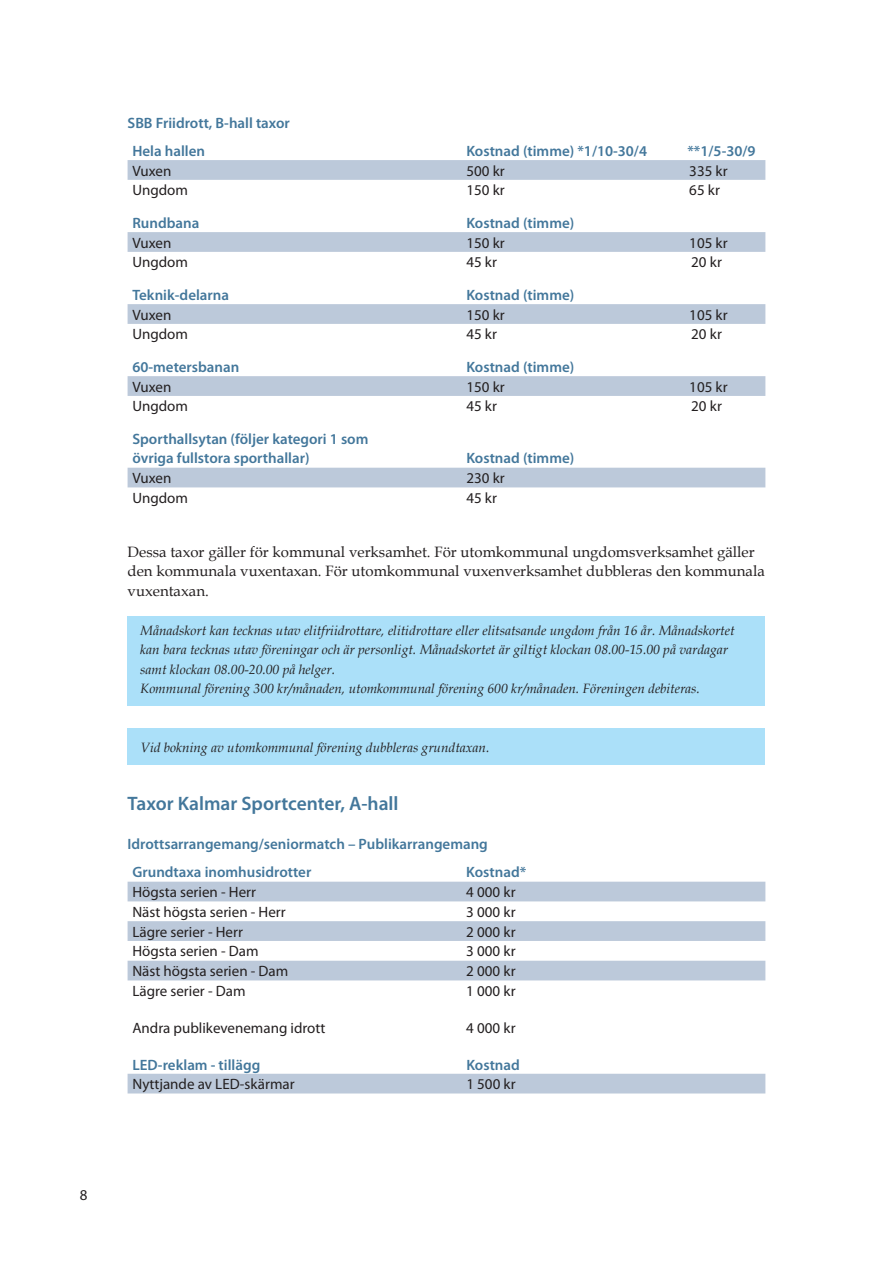
<style>
.page{position:relative;width:893px;height:1263px;background:#fff}
.page>*{position:absolute;margin:0;border:0;box-sizing:border-box;transform-origin:0 0}
.Rubrik_3{font:600 19.5px "Myriad Pro";color:#43779b}
.Tabell_-_vänster{font:15px "Myriad Pro";color:#231f20}
.Rubrik_i_tabell_-_vänster{font:600 15px/19.5px "Myriad Pro";color:#43779b}
.Brödtext_-_Book_Antiqua{font:15px/19.5px "Book Antiqua";color:#231f20}
.Rubrik_3-2{font:600 15px "Myriad Pro";color:#43779b}
.Highlight_-_ljusblå{font:italic 13.5px/19.5px "Book Antiqua";color:#231f20}
</style>
<div class="page">
<div style="left:128px;top:616px;width:637px;height:89px;background:#abe0f9"></div>
<div style="left:128px;top:728px;width:637px;height:37px;background:#abe0f9"></div>
<div style="left:128px;top:160px;width:637px;height:20px;background:#bcc9da"></div>
<div style="left:128px;top:232px;width:637px;height:20px;background:#bcc9da"></div>
<div style="left:128px;top:304px;width:637px;height:20px;background:#bcc9da"></div>
<div style="left:128px;top:376px;width:637px;height:20px;background:#bcc9da"></div>
<svg style="left:128px;top:467px;width:637px;height:21px"></svg>
<div style="left:128px;top:468px;width:637px;height:19px;background:#bcc9da"></div>
<svg style="left:128px;top:881px;width:637px;height:100px"></svg>
<svg style="left:128px;top:882px;width:637px;height:98px;fill:#bcc9da"></svg>
<div style="left:128px;top:1073px;width:637px;height:20px;background:#bcc9da"></div>
<p class="Tabell_-_vänster" style="left:80px;top:1186px;width:9px">8</p>
<p class="Rubrik_3-2" style="left:128px;top:113px;width:164px">SBB Friidrott, B-hall taxor</p>
<p class="Rubrik_i_tabell_-_vänster" style="left:132px;top:141px;width:74px">Hela hallen</p>
<p class="Rubrik_i_tabell_-_vänster" style="left:466px;top:141px;width:182px">Kostnad (timme) *1/10-30/4</p>
<p class="Rubrik_i_tabell_-_vänster" style="left:687px;top:141px;width:70px">**1/5-30/9</p>
<p class="Tabell_-_vänster" style="left:132px;top:161px;width:40px">Vuxen</p>
<p class="Tabell_-_vänster" style="left:466px;top:161px;width:40px">500 kr</p>
<p class="Tabell_-_vänster" style="left:689px;top:161px;width:40px">335 kr</p>
<p class="Tabell_-_vänster" style="left:132px;top:181px;width:57px">Ungdom</p>
<p class="Tabell_-_vänster" style="left:466px;top:181px;width:40px">150 kr</p>
<p class="Tabell_-_vänster" style="left:689px;top:181px;width:32px">65 kr</p>
<p class="Rubrik_i_tabell_-_vänster" style="left:132px;top:213px;width:68px">Rundbana</p>
<p class="Rubrik_i_tabell_-_vänster" style="left:466px;top:213px;width:109px">Kostnad (timme)</p>
<p class="Tabell_-_vänster" style="left:132px;top:233px;width:40px">Vuxen</p>
<p class="Tabell_-_vänster" style="left:466px;top:233px;width:40px">150 kr</p>
<p class="Tabell_-_vänster" style="left:689px;top:233px;width:40px">105 kr</p>
<p class="Tabell_-_vänster" style="left:132px;top:253px;width:57px">Ungdom</p>
<p class="Tabell_-_vänster" style="left:466px;top:253px;width:32px">45 kr</p>
<p class="Tabell_-_vänster" style="left:691px;top:253px;width:32px">20 kr</p>
<p class="Rubrik_i_tabell_-_vänster" style="left:132px;top:285px;width:98px">Teknik-delarna</p>
<p class="Rubrik_i_tabell_-_vänster" style="left:466px;top:285px;width:109px">Kostnad (timme)</p>
<p class="Tabell_-_vänster" style="left:132px;top:305px;width:40px">Vuxen</p>
<p class="Tabell_-_vänster" style="left:466px;top:305px;width:40px">150 kr</p>
<p class="Tabell_-_vänster" style="left:689px;top:305px;width:40px">105 kr</p>
<p class="Tabell_-_vänster" style="left:132px;top:325px;width:57px">Ungdom</p>
<p class="Tabell_-_vänster" style="left:466px;top:325px;width:32px">45 kr</p>
<p class="Tabell_-_vänster" style="left:691px;top:325px;width:32px">20 kr</p>
<p class="Rubrik_i_tabell_-_vänster" style="left:132px;top:357px;width:108px">60-metersbanan</p>
<p class="Rubrik_i_tabell_-_vänster" style="left:466px;top:357px;width:109px">Kostnad (timme)</p>
<p class="Tabell_-_vänster" style="left:132px;top:377px;width:40px">Vuxen</p>
<p class="Tabell_-_vänster" style="left:466px;top:377px;width:40px">150 kr</p>
<p class="Tabell_-_vänster" style="left:689px;top:377px;width:40px">105 kr</p>
<p class="Tabell_-_vänster" style="left:132px;top:397px;width:57px">Ungdom</p>
<p class="Tabell_-_vänster" style="left:466px;top:397px;width:32px">45 kr</p>
<p class="Tabell_-_vänster" style="left:691px;top:397px;width:32px">20 kr</p>
<p class="Rubrik_i_tabell_-_vänster" style="left:132px;top:429px;width:238px">Sporthallsytan (följer kategori 1 som övriga fullstora sporthallar)</p>
<p class="Rubrik_i_tabell_-_vänster" style="left:466px;top:448px;width:109px">Kostnad (timme)</p>
<p class="Tabell_-_vänster" style="left:132px;top:469px;width:40px">Vuxen</p>
<p class="Tabell_-_vänster" style="left:466px;top:469px;width:40px">230 kr</p>
<p class="Tabell_-_vänster" style="left:132px;top:489px;width:57px">Ungdom</p>
<p class="Tabell_-_vänster" style="left:466px;top:489px;width:32px">45 kr</p>
<p class="Brödtext_-_Book_Antiqua" style="left:128px;top:541px;width:639px">Dessa taxor gäller för kommunal verksamhet. För utomkommunal ungdomsverksamhet gäller den kommunala vuxentaxan. För utomkommunal vuxenverksamhet dubbleras den kommunala vuxentaxan.</p>
<p class="Highlight_-_ljusblå" style="left:140px;top:620px;width:596px">Månadskort kan tecknas utav elitfriidrottare, elitidrottare eller elitsatsande ungdom från 16 år. Månadskortet kan bara tecknas utav föreningar och är personligt. Månadskortet är giltigt klockan 08.00-15.00 på vardagar samt klockan 08.00-20.00 på helger.<br>Kommunal förening 300 kr/månaden, utomkommunal förening 600 kr/månaden. Föreningen debiteras.</p>
<p class="Highlight_-_ljusblå" style="left:140px;top:737px;width:351px">Vid bokning av utomkommunal förening dubbleras grundtaxan.</p>
<p class="Rubrik_3" style="left:128px;top:791px;width:273px">Taxor Kalmar Sportcenter, A-hall</p>
<p class="Rubrik_3-2" style="left:128px;top:834px;width:362px">Idrottsarrangemang/seniormatch – Publikarrangemang</p>
<p class="Rubrik_i_tabell_-_vänster" style="left:132px;top:862px;width:180px">Grundtaxa inomhusidrotter</p>
<p class="Rubrik_i_tabell_-_vänster" style="left:466px;top:862px;width:62px">Kostnad*</p>
<p class="Tabell_-_vänster" style="left:132px;top:883px;width:125px">Högsta serien - Herr</p>
<p class="Tabell_-_vänster" style="left:466px;top:883px;width:51px">4 000 kr</p>
<p class="Tabell_-_vänster" style="left:132px;top:903px;width:155px">Näst högsta serien - Herr</p>
<p class="Tabell_-_vänster" style="left:466px;top:903px;width:51px">3 000 kr</p>
<p class="Tabell_-_vänster" style="left:132px;top:922px;width:112px">Lägre serier - Herr</p>
<p class="Tabell_-_vänster" style="left:466px;top:922px;width:51px">2 000 kr</p>
<p class="Tabell_-_vänster" style="left:132px;top:942px;width:128px">Högsta serien - Dam</p>
<p class="Tabell_-_vänster" style="left:466px;top:942px;width:51px">3 000 kr</p>
<p class="Tabell_-_vänster" style="left:132px;top:962px;width:157px">Näst högsta serien - Dam</p>
<p class="Tabell_-_vänster" style="left:466px;top:962px;width:51px">2 000 kr</p>
<p class="Tabell_-_vänster" style="left:132px;top:982px;width:115px">Lägre serier - Dam</p>
<p class="Tabell_-_vänster" style="left:466px;top:982px;width:51px">1 000 kr</p>
<p class="Tabell_-_vänster" style="left:132px;top:1018px;width:195px">Andra publikevenemang idrott</p>
<p class="Tabell_-_vänster" style="left:466px;top:1018px;width:51px">4 000 kr</p>
<p class="Rubrik_i_tabell_-_vänster" style="left:132px;top:1054px;width:129px">LED-reklam - tillägg</p>
<p class="Rubrik_i_tabell_-_vänster" style="left:466px;top:1054px;width:55px">Kostnad</p>
<p class="Tabell_-_vänster" style="left:132px;top:1075px;width:164px">Nyttjande av LED-skärmar</p>
<p class="Tabell_-_vänster" style="left:466px;top:1075px;width:51px">1 500 kr</p>
</div>
